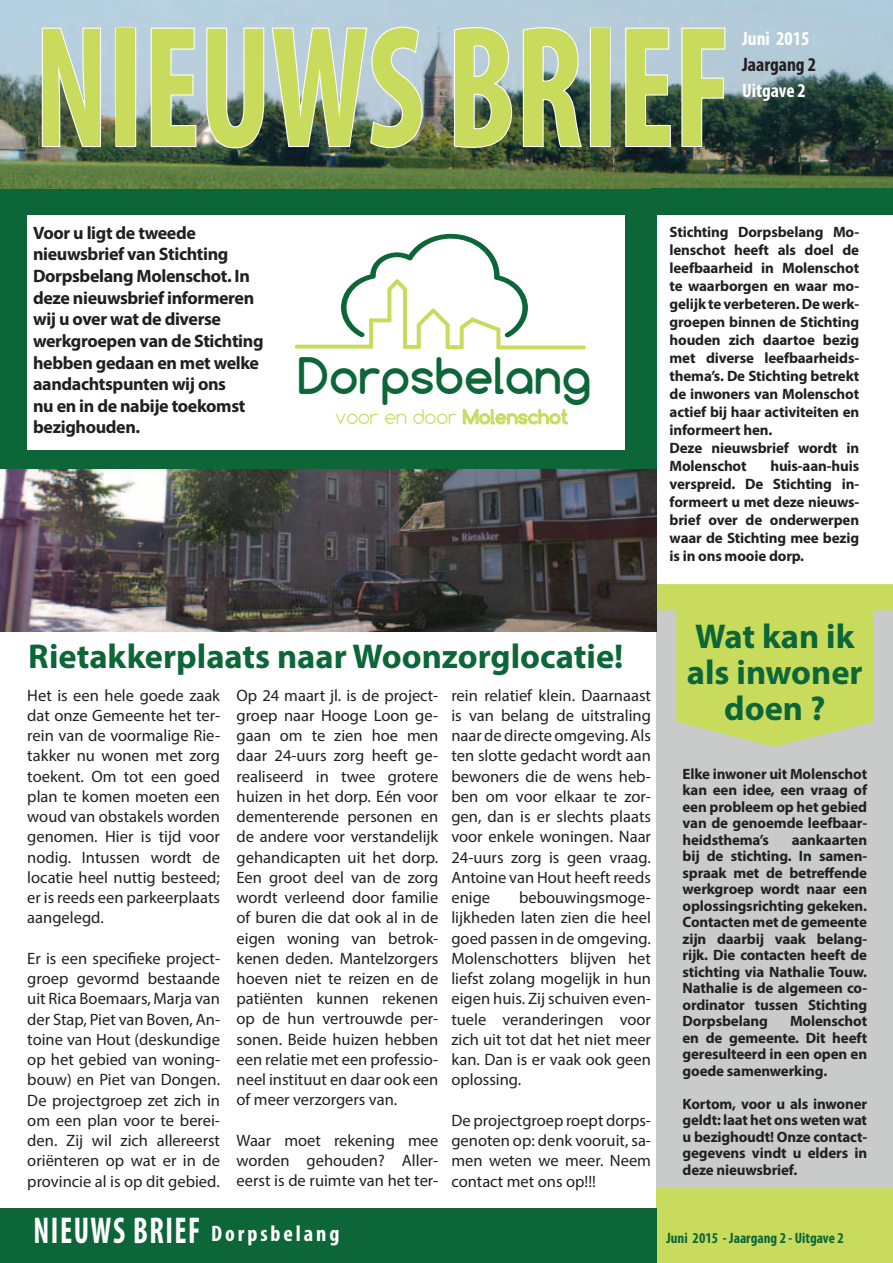
<style>
.page{position:relative;width:893px;height:1263px;background:#fff}
.page>*{position:absolute;margin:0;border:0;box-sizing:border-box;transform-origin:0 0}
.t1{font:700 condensed 173.85px "Myriad Pro";color:#c8db5c;scale:.82 1}
.t2{font:700 47.25px "Comfortaa";color:#0c6638}
.t3{font:700 condensed 37.5px "Myriad Pro";letter-spacing:.05em;color:#fff;scale:.82 1}
.t4{font:700 34.5px/36px "Myriad Pro";color:#0c6638;text-align:center}
.t5{font:700 condensed 19.5px "Myriad Pro";color:#fff}
.t6{font:700 condensed 19.5px "Myriad Pro";color:#231f20}
.t7{font:300 18.9px "Comfortaa";color:#c8db5c}
.t8{font:700 18px/21.6px "Myriad Pro";letter-spacing:-.02em;color:#231f20}
.t9{font:16.5px/20.2px "Myriad Pro";color:#231f20;text-align:justify}
.t10{font:700 15px/16.5px "Myriad Pro";letter-spacing:-.01em;color:#231f20;text-align:justify}
.t11{font:700 condensed 15px "Myriad Pro";color:#0c6638}
.s1{font-weight:700}
.s2{font-size:22.5px}
</style>
<div class="page">
<div style="left:657px;top:608px;width:236px;height:655px;background:#c9caca"></div>
<div style="left:0;top:189px;width:657px;height:280px;background:#0c6638"></div>
<img style="left:0;top:0;width:893px;height:188px">
<img style="left:41px;top:27px;width:61px;height:121px">
<div style="left:115px;top:28px;width:21px;height:119px;border:2px solid #fff"></div>
<img style="left:150px;top:27px;width:47px;height:121px">
<img style="left:205px;top:26px;width:219px;height:124px">
<img style="left:452px;top:26px;width:61px;height:123px">
<img style="left:522px;top:26px;width:62px;height:122px">
<div style="left:590px;top:28px;width:21px;height:119px;border:2px solid #fff"></div>
<svg style="left:624px;top:27px;width:48px;height:121px;background:#8a9b9b"></svg>
<svg style="left:680px;top:27px;width:46px;height:121px;background:#819596"></svg>
<svg style="left:676px;top:610px;width:197px;height:137px;background:#c8d966"></svg>
<div style="left:657px;top:585px;width:235px;height:25px;background:#c8db5c"></div>
<div style="left:657px;top:584px;width:236px;height:26px;border:2px solid #c8db5c"></div>
<div style="left:27px;top:215px;width:597px;height:235px;background:#fff"></div>
<svg style="left:462px;top:408px;width:107px;height:17px"></svg>
<svg style="left:294px;top:234px;width:292px;height:115px"></svg>
<div style="left:657px;top:1188px;width:236px;height:75px;background:#c8db5c"></div>
<div style="left:0;top:1209px;width:657px;height:54px;background:#0c6638"></div>
<div style="left:651px;top:188px;width:241px;height:26px;background:#0c6638"></div>
<img style="left:0;top:469px;width:657px;height:162px">
<h1 class="t1" style="left:35px;top:-21px;width:850px">NIEUWS BRIEF</h1>
<p class="t5" style="left:742px;top:26px;width:69px">Juni 2015</p>
<p class="t6" style="left:742px;top:52px;width:76px">Jaargang 2</p>
<p class="t5" style="left:742px;top:79px;width:65px">Uitgave 2</p>
<p class="t8" style="left:33px;top:221px;width:232px">Voor u ligt de tweede nieuwsbrief van Stichting<br>Dorpsbelang Molenschot. In deze nieuwsbrief informeren wij u over wat de diverse werkgroepen van de Stichting hebben gedaan en met welke aandachtspunten wij ons<br>nu en in de nabije toekomst bezighouden.</p>
<h2 class="t2" style="left:298px;top:346px;width:295px">Dorpsbelang</h2>
<p class="t7" style="left:335px;top:405px;width:234px">voor en door <span class="s1">Molenschot</span></p>
<p class="t10" style="left:670px;top:222px;width:191px;line-height:18px;text-align:left">Stichting Dorpsbelang Mo&shy;lenschot heeft als doel de leefbaarheid in Molenschot te waarborgen en waar mo&shy;gelijk te verbeteren. De werk&shy;groepen binnen de Stichting houden zich daartoe bezig met diverse leefbaarheids&shy;thema’s. De Stichting betrekt de inwoners van Molenschot actief bij haar activiteiten en informeert hen.<br>Deze nieuwsbrief wordt in<br>Molenschot</p>
<p class="t10" style="left:670px;top:456px;width:191px;line-height:18px;text-indent:101px">huis-aan-huis verspreid. De Stichting in&shy;formeert u met deze nieuws&shy;brief over de onderwerpen waar de Stichting mee bezig is in ons mooie dorp.</p>
<h3 class="t4" style="left:28px;top:638px;width:597px">Rietakkerplaats naar Woonzorglocatie!</h3>
<p class="t9" style="left:27px;top:685px;width:194px">Het is een hele goede zaak dat onze Gemeente het ter&shy;rein van de voormalige Rie&shy;takker nu wonen met zorg toekent. Om tot een goed plan te komen moeten een woud van obstakels worden genomen. Hier is tijd voor nodig. Intussen wordt de locatie heel nuttig besteed; er is reeds een parkeerplaats aangelegd.</p>
<p class="t9" style="left:27px;top:948px;width:194px">Er is een specifieke project&shy;groep gevormd bestaande uit Rica Boemaars, Marja van der Stap, Piet van Boven, An&shy;toine van Hout (deskundige op het gebied van woning&shy;bouw) en Piet van Dongen.<br>De projectgroep zet zich in om een plan voor te berei&shy;den. Zij wil zich allereerst oriënteren op wat er in de provincie al is op dit gebied.</p>
<p class="t9" style="left:237px;top:685px;width:203px">Op 24 maart jl. is de project&shy;groep naar Hooge Loon ge&shy;gaan om te zien hoe men daar 24-uurs zorg heeft ge&shy;realiseerd in twee grotere huizen in het dorp. Eén voor dementerende personen en de andere voor verstandelijk gehandicapten uit het dorp.<br>Een groot deel van de zorg wordt verleend door familie of buren die dat ook al in de eigen woning van betrok&shy;kenen deden. Mantelzorgers hoeven niet te reizen en de patiënten kunnen rekenen op de hun vertrouwde per&shy;sonen. Beide huizen hebben een relatie met een professio&shy;neel instituut en daar ook een of meer verzorgers van.</p>
<p class="t9" style="left:237px;top:1130px;width:203px">Waar moet rekening mee worden gehouden? Aller&shy;eerst is de ruimte van het ter-</p>
<h3 class="t3" style="left:33px;top:1207px;width:375px">NIEUWS BRIEF <span class="s2">Dorpsbelang</span></h3>
<p class="t9" style="left:451px;top:685px;width:201px">rein relatief klein. Daarnaast is van belang de uitstraling naar de directe omgeving. Als ten slotte gedacht wordt aan bewoners die de wens heb&shy;ben om voor elkaar te zor&shy;gen, dan is er slechts plaats voor enkele woningen. Naar 24-uurs zorg is geen vraag.<br>Antoine van Hout heeft reeds enige</p>
<p class="t9" style="left:451px;top:887px;width:201px;text-indent:68px">bebouwingsmoge&shy;lijkheden laten zien die heel goed passen in de omgeving.<br>Molenschotters blijven het liefst zolang mogelijk in hun eigen huis. Zij schuiven even&shy;tuele veranderingen voor zich uit tot dat het niet meer kan. Dan is er vaak ook geen oplossing.</p>
<p class="t9" style="left:451px;top:1110px;width:201px">De projectgroep roept dorps&shy;genoten op: denk vooruit, sa&shy;men weten we meer. Neem contact met ons op!!!</p>
<h3 class="t4" style="left:687px;top:617px;width:177px">Wat kan ik als inwoner doen ?</h3>
<p class="t10" style="left:682px;top:765px;width:186px">Elke inwoner uit Molenschot kan een idee, een vraag of een probleem op het gebied van de genoemde leefbaar&shy;heidsthema’s</p>
<p class="t10" style="left:682px;top:831px;width:186px;text-indent:109px">aankaarten bij de stichting. In samen&shy;spraak met de betreffende werkgroep wordt naar een oplossingsrichting gekeken.<br>Contacten met de gemeente zijn daarbij vaak belang&shy;rijk. Die contacten heeft de stichting via Nathalie Touw.<br>Nathalie is de algemeen co&shy;ördinator tussen Stichting Dorpsbelang</p>
<p class="t10" style="left:682px;top:1012px;width:186px;text-indent:108px">Molenschot en de gemeente. Dit heeft geresulteerd in een open en goede samenwerking.</p>
<p class="t10" style="left:682px;top:1095px;width:186px">Kortom, voor u als inwoner geldt: laat het ons weten wat u bezighoudt! Onze contact&shy;gegevens vindt u elders in deze nieuwsbrief.</p>
<p class="t11" style="left:666px;top:1228px;width:179px">Juni 2015 - Jaargang 2 - Uitgave 2</p>
</div>
